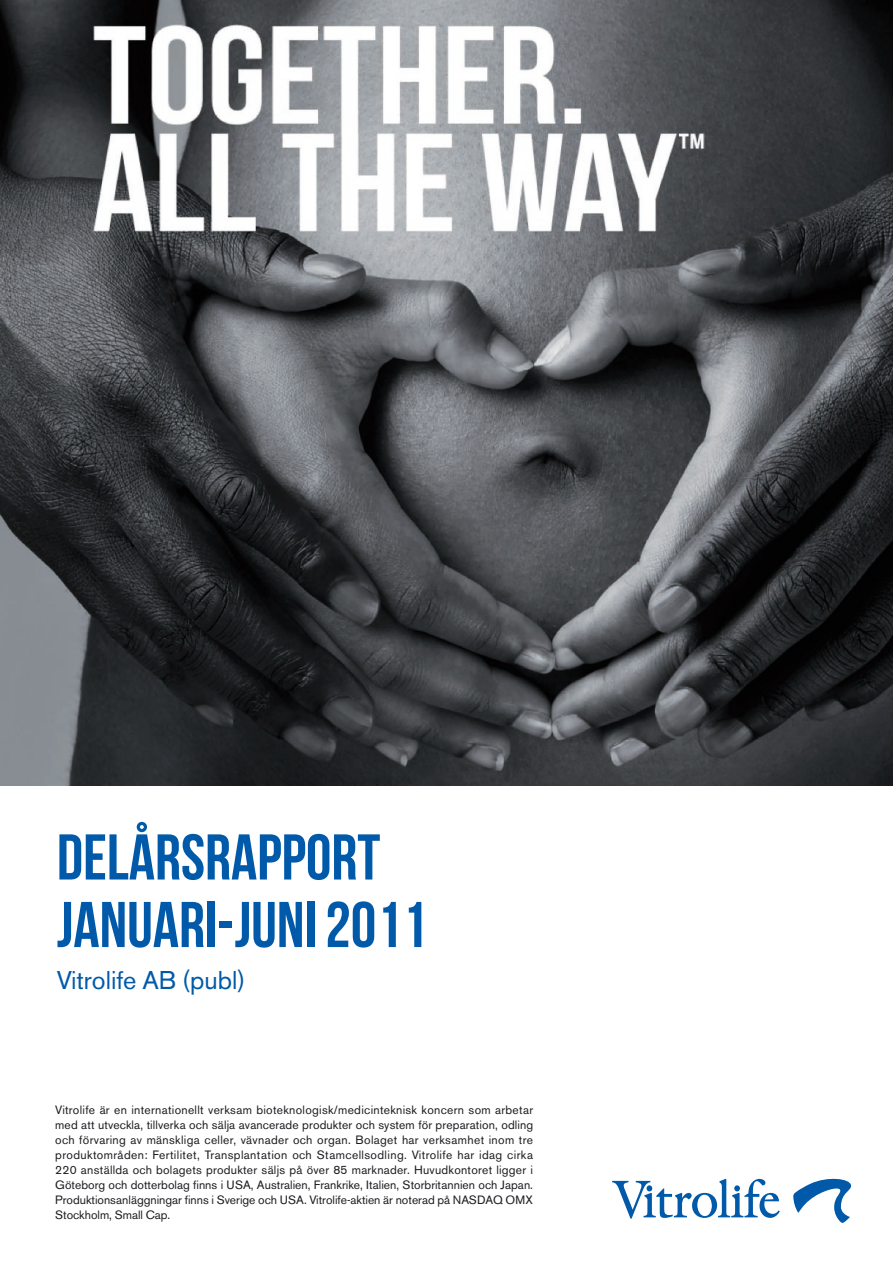
<style>
.page{position:relative;width:893px;height:1263px;background:#fff}
.page>*{position:absolute;margin:0;border:0;box-sizing:border-box;transform-origin:0 0}
.t1{font:64.5px/67.5px "Bebas Neue";color:#005aa9}
.t2{font:25.5px "Akzidenz Grotesk BE";color:#005aa9}
.t3{font:12px/15px "Akzidenz Grotesk BE";color:#1b1c20;text-align:justify}
</style>
<div class="page">
<img style="left:0;top:0;width:893px;height:785px">
<svg style="left:612px;top:1179px;width:168px;height:39px"></svg>
<svg style="left:793px;top:1178px;width:59px;height:45px"></svg>
<h1 class="t1" style="left:57px;top:823px;width:372px">DELÅRSRAPPORT<br>JANUARI-JUNI 2011</h1>
<h2 class="t2" style="left:57px;top:965px;width:190px">Vitrolife AB (publ)</h2>
<p class="t3" style="left:55px;top:1102px;width:479px">Vitrolife är en internationellt verksam bioteknologisk/medicinteknisk koncern som arbetar med att utveckla, tillverka och sälja avancerade produkter och system för preparation, odling och förvaring av mänskliga celler, vävnader och organ. Bolaget har verksamhet inom tre produktområden: Fertilitet, Transplantation och Stamcellsodling. Vitrolife har idag cirka 220 anställda och bolagets produkter säljs på över 85 marknader. Huvudkontoret ligger i Göteborg och dotterbolag finns i USA, Australien, Frankrike, Italien, Storbritannien och Japan.<br>Produktionsanläggningar finns i Sverige och USA. Vitrolife-aktien är noterad på NASDAQ OMX Stockholm, Small Cap.</p>
</div>
